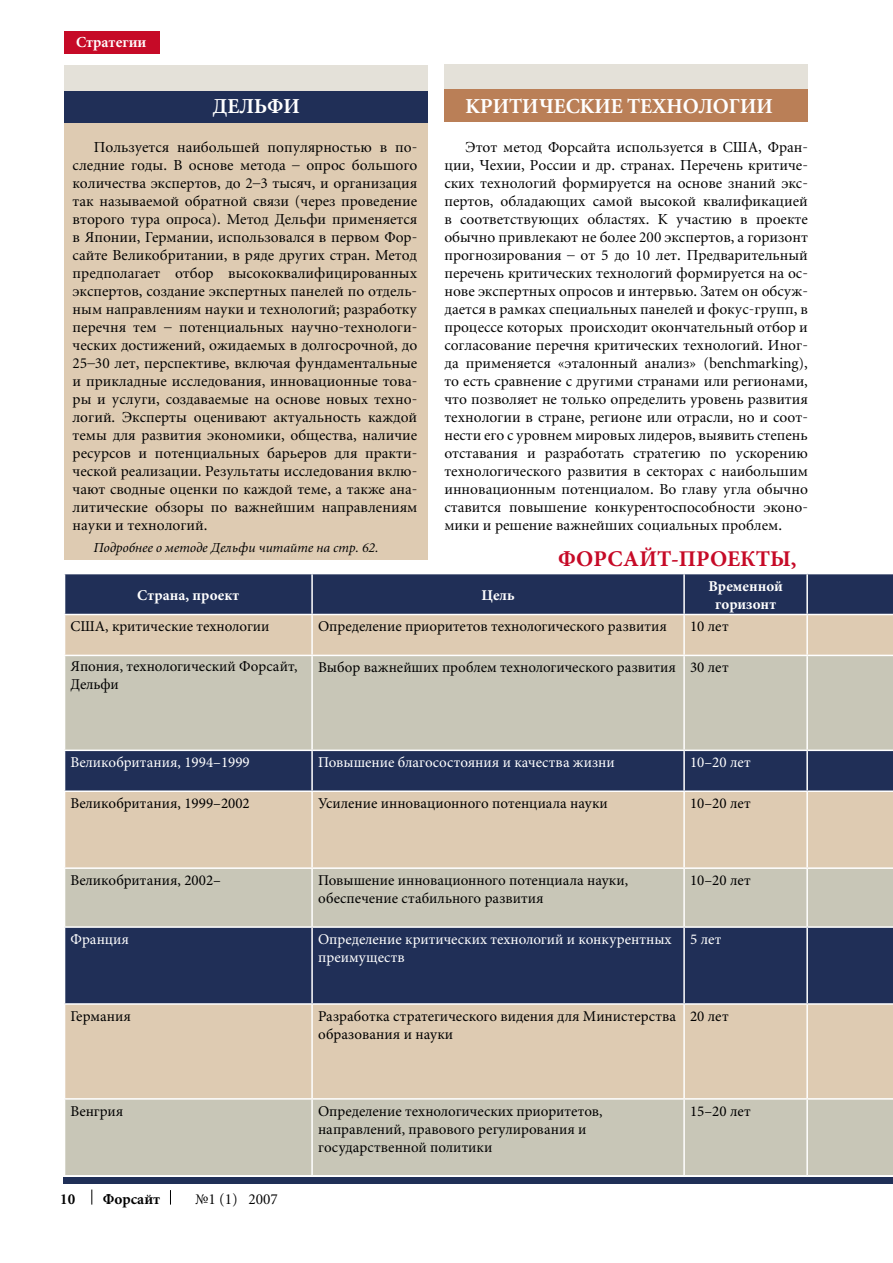
<style>
.page{position:relative;width:893px;height:1263px;background:#fff}
.page>*{position:absolute;margin:0;border:0;box-sizing:border-box;transform-origin:0 0}
.t1{font:700 22.5px "Minion Pro";color:#c60a27}
.t2{font:700 21px "Miniature";color:#fff}
.t3{font:15px/18px "Miniature";color:#000;text-align:justify}
.t4{font:15px/18px "Minion Pro";color:#000}
.t5{font:15px/18px "Minion Pro";color:#fff}
.t6{font:700 15px/18px "Minion Pro";color:#fff;text-align:center}
.t7{font:700 15px "Miniature";color:#fff}
.t8{font:700 15px "Miniature";color:#000}
.t9{font:italic 13.5px "Miniature";color:#000}
</style>
<div class="page">
<div style="left:64px;top:65px;width:363px;height:26px;background:#e4e1d9"></div>
<div style="left:444px;top:64px;width:364px;height:26px;background:#e4e1d9"></div>
<div style="left:444px;top:90px;width:364px;height:32px;background:#ba7f57"></div>
<div style="left:64px;top:119px;width:363px;height:440px;background:#decbb2"></div>
<div style="left:64px;top:91px;width:363px;height:32px;background:#202f57"></div>
<div style="left:65px;top:574px;width:828px;height:40px;background:#202f57"></div>
<div style="left:65px;top:615px;width:828px;height:40px;background:#decbb2"></div>
<svg style="left:65px;top:656px;width:828px;height:519px;background:#cfc7b5"></svg>
<svg style="left:65px;top:751px;width:828px;height:252px;background:#818189"></svg>
<hr style="left:311px;top:574px;width:2px;height:40px;background:#fff">
<hr style="left:683px;top:574px;width:2px;height:40px;background:#fff">
<hr style="left:806px;top:574px;width:2px;height:40px;background:#fff">
<hr style="left:311px;top:615px;width:2px;height:40px;background:#fff">
<hr style="left:683px;top:615px;width:2px;height:40px;background:#fff">
<hr style="left:806px;top:615px;width:2px;height:40px;background:#fff">
<hr style="left:311px;top:656px;width:2px;height:93px;background:#fff">
<hr style="left:683px;top:656px;width:2px;height:93px;background:#fff">
<hr style="left:806px;top:656px;width:2px;height:93px;background:#fff">
<hr style="left:64px;top:749px;width:248px;height:2px;background:#fff">
<hr style="left:312px;top:749px;width:372px;height:2px;background:#fff">
<hr style="left:311px;top:751px;width:2px;height:39px;background:#fff">
<hr style="left:684px;top:749px;width:123px;height:2px;background:#fff">
<hr style="left:683px;top:751px;width:2px;height:39px;background:#fff">
<hr style="left:807px;top:749px;width:86px;height:2px;background:#fff">
<hr style="left:806px;top:751px;width:2px;height:39px;background:#fff">
<hr style="left:64px;top:790px;width:248px;height:2px;background:#fff">
<hr style="left:312px;top:790px;width:372px;height:2px;background:#fff">
<hr style="left:311px;top:792px;width:2px;height:75px;background:#fff">
<hr style="left:684px;top:790px;width:123px;height:2px;background:#fff">
<hr style="left:683px;top:792px;width:2px;height:75px;background:#fff">
<hr style="left:807px;top:790px;width:86px;height:2px;background:#fff">
<hr style="left:806px;top:792px;width:2px;height:75px;background:#fff">
<hr style="left:64px;top:867px;width:248px;height:2px;background:#fff">
<hr style="left:312px;top:867px;width:372px;height:2px;background:#fff">
<hr style="left:311px;top:869px;width:2px;height:57px;background:#fff">
<hr style="left:684px;top:867px;width:123px;height:2px;background:#fff">
<hr style="left:683px;top:869px;width:2px;height:57px;background:#fff">
<hr style="left:807px;top:867px;width:86px;height:2px;background:#fff">
<hr style="left:806px;top:869px;width:2px;height:57px;background:#fff">
<hr style="left:64px;top:926px;width:248px;height:2px;background:#fff">
<hr style="left:312px;top:926px;width:372px;height:2px;background:#fff">
<hr style="left:311px;top:928px;width:2px;height:75px;background:#fff">
<hr style="left:684px;top:926px;width:123px;height:2px;background:#fff">
<hr style="left:683px;top:928px;width:2px;height:75px;background:#fff">
<hr style="left:807px;top:926px;width:86px;height:2px;background:#fff">
<hr style="left:806px;top:928px;width:2px;height:75px;background:#fff">
<hr style="left:64px;top:1003px;width:248px;height:2px;background:#fff">
<hr style="left:312px;top:1003px;width:372px;height:2px;background:#fff">
<hr style="left:311px;top:1005px;width:2px;height:93px;background:#fff">
<hr style="left:684px;top:1003px;width:123px;height:2px;background:#fff">
<hr style="left:683px;top:1005px;width:2px;height:93px;background:#fff">
<hr style="left:807px;top:1003px;width:86px;height:2px;background:#fff">
<hr style="left:806px;top:1005px;width:2px;height:93px;background:#fff">
<hr style="left:64px;top:1098px;width:248px;height:2px;background:#fff">
<hr style="left:312px;top:1098px;width:372px;height:2px;background:#fff">
<hr style="left:311px;top:1100px;width:2px;height:75px;background:#fff">
<hr style="left:684px;top:1098px;width:123px;height:2px;background:#fff">
<hr style="left:683px;top:1100px;width:2px;height:75px;background:#fff">
<hr style="left:807px;top:1098px;width:86px;height:2px;background:#fff">
<hr style="left:806px;top:1100px;width:2px;height:75px;background:#fff">
<div style="left:64px;top:31px;width:96px;height:23px;background:#c60a27"></div>
<div style="left:64px;top:1177px;width:829px;height:6px;background:#202f57"></div>
<svg style="left:91px;top:1189px;width:1px;height:15px"></svg>
<svg style="left:170px;top:1190px;width:1px;height:14px"></svg>
<p class="t7" style="left:76px;top:35px;width:72px">Стратегии</p>
<h2 class="t2" style="left:212px;top:96px;width:89px">ДЕЛЬФИ</h2>
<h2 class="t2" style="left:466px;top:96px;width:309px">КРИТИЧЕСКИЕ ТЕХНОЛОГИИ</h2>
<p class="t3" style="left:73px;top:139px;width:346px;text-indent:21px">Пользуется наибольшей популярностью в по&shy;следние годы. В основе метода – опрос большого количества экспертов, до 2–3 тысяч, и организация так называемой обратной связи (через проведение второго тура опроса). Метод Дельфи применяется в Японии, Германии, использовался в первом Фор&shy;сайте Великобритании, в ряде других стран. Метод предполагает отбор высококвалифицированных экспертов, создание экспертных панелей по отдель&shy;ным направлениям науки и технологий; разработку перечня тем – потенциальных научно-технологи&shy;ческих достижений, ожидаемых в долгосрочной, до 25–30 лет, перспективе, включая фундаментальные и прикладные исследования, инновационные това&shy;ры и услуги, создаваемые на основе новых техно&shy;логий. Эксперты оценивают актуальность каждой темы для развития экономики, общества, наличие ресурсов и потенциальных барьеров для практи&shy;ческой реализации. Результаты исследования вклю&shy;чают сводные оценки по каждой теме, а также ана&shy;литические обзоры по важнейшим направлениям науки и технологий.</p>
<p class="t9" style="left:93px;top:541px;width:286px">Подробнее о методе Дельфи читайте на стр. 62.</p>
<p class="t3" style="left:444px;top:138px;width:365px;text-indent:21px">Этот метод Форсайта используется в США, Фран&shy;ции, Чехии, России и др. странах. Перечень критиче&shy;ских технологий формируется на основе знаний экс&shy;пертов, обладающих самой высокой квалификацией в соответствующих областях. К участию в проекте обычно привлекают не более 200 экспертов, а горизонт прогнозирования – от 5 до 10 лет. Предварительный перечень критических технологий формируется на ос&shy;нове экспертных опросов и интервью. Затем он обсуж&shy;дается в рамках специальных панелей и фокус-групп, в процессе которых происходит окончательный отбор и согласование перечня критических технологий. Иног&shy;да применяется «эталонный анализ» (benchmarking), то есть сравнение с другими странами или регионами, что позволяет не только определить уровень развития технологии в стране, регионе или отрасли, но и соот&shy;нести его с уровнем мировых лидеров, выявить степень отставания и разработать стратегию по ускорению технологического развития в секторах с наибольшим инновационным потенциалом. Во главу угла обычно ставится повышение конкурентоспособности эконо&shy;мики и решение важнейших социальных проблем.</p>
<h1 class="t1" style="left:558px;top:546px;width:240px">ФОРСАЙТ-ПРОЕКТЫ,</h1>
<p class="t6" style="left:137px;top:586px;width:103px">Страна, проект</p>
<p class="t6" style="left:482px;top:586px;width:35px">Цель</p>
<p class="t6" style="left:708px;top:577px;width:76px">Временной горизонт</p>
<p class="t4" style="left:71px;top:618px;width:200px">США, критические технологии</p>
<p class="t4" style="left:318px;top:618px;width:350px">Определение приоритетов технологического развития</p>
<p class="t4" style="left:690px;top:618px;width:40px">10 лет</p>
<p class="t4" style="left:71px;top:658px;width:228px">Япония, технологический Форсайт,<br>Дельфи</p>
<p class="t4" style="left:318px;top:659px;width:412px">Выбор важнейших проблем технологического развития 30 лет</p>
<p class="t5" style="left:71px;top:754px;width:181px">Великобритания, 1994–1999</p>
<p class="t5" style="left:318px;top:754px;width:298px">Повышение благосостояния и качества жизни</p>
<p class="t5" style="left:690px;top:754px;width:62px">10–20 лет</p>
<p class="t4" style="left:71px;top:795px;width:181px">Великобритания, 1999–2002</p>
<p class="t4" style="left:318px;top:795px;width:291px">Усиление инновационного потенциала науки</p>
<p class="t4" style="left:690px;top:795px;width:62px">10–20 лет</p>
<p class="t4" style="left:71px;top:872px;width:152px">Великобритания, 2002–</p>
<p class="t4" style="left:318px;top:872px;width:312px">Повышение инновационного потенциала науки, обеспечение стабильного развития</p>
<p class="t4" style="left:690px;top:872px;width:62px">10–20 лет</p>
<p class="t5" style="left:71px;top:931px;width:60px">Франция</p>
<p class="t5" style="left:318px;top:931px;width:355px">Определение критических технологий и конкурентных преимуществ</p>
<p class="t5" style="left:690px;top:931px;width:33px">5 лет</p>
<p class="t4" style="left:71px;top:1008px;width:62px">Германия</p>
<p class="t4" style="left:318px;top:1008px;width:360px">Разработка стратегического видения для Министерства образования и науки</p>
<p class="t4" style="left:690px;top:1008px;width:40px">20 лет</p>
<p class="t4" style="left:71px;top:1102px;width:54px">Венгрия</p>
<p class="t4" style="left:318px;top:1102px;width:286px">Определение технологических приоритетов, направлений, правового регулирования и государственной политики</p>
<p class="t4" style="left:690px;top:1102px;width:62px">15–20 лет</p>
<p class="t8" style="left:60px;top:1192px;width:16px">10</p>
<p class="t8" style="left:103px;top:1192px;width:59px">Форсайт</p>
<p class="t3" style="left:195px;top:1191px;width:84px">№1 (1) 2007</p>
</div>
